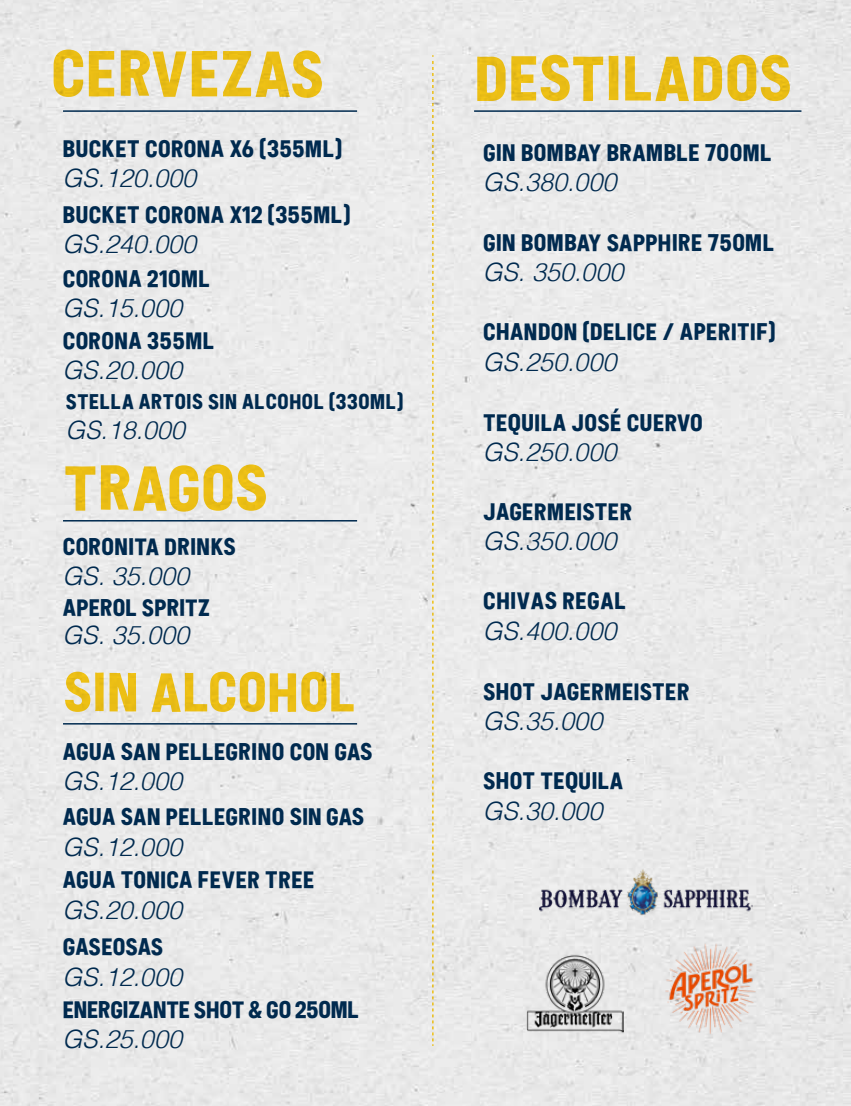
<style>
.page{position:relative;width:851px;height:1106px;background:#fff}
.page>*{position:absolute;margin:0;border:0;box-sizing:border-box;transform-origin:0 0}
.t1{font:600 64.65px "Corona Headline";color:#ffcf17}
.t2{font:600 63.3px "Corona Headline";letter-spacing:-.02em;color:#ffcf17}
.t3{font:600 54.9px "Corona Headline";letter-spacing:-.015em;color:#ffcf17}
.t4{font:italic 300 25.35px "Helvetica";color:#002a4f}
.t5{font:600 23.85px "Corona Headline";letter-spacing:-.015em;color:#002a4f}
.t6{font:600 23.85px "Corona Headline";letter-spacing:-.035em;color:#002a4f}
.t7{font:600 21.3px "Corona Headline";color:#002a4f}
</style>
<div class="page">
<div style="left:0;top:0;width:850px;height:1106px;background:#eaeaea"></div>
<hr style="left:63px;top:110px;width:294px;height:2px;background:#002a4f">
<hr style="left:63px;top:520px;width:294px;height:1px;background:#002a4f">
<hr style="left:63px;top:723px;width:294px;height:1px;background:#002a4f">
<svg style="left:432px;top:55px;width:1px;height:990px"></svg>
<hr style="left:474px;top:110px;width:327px;height:2px;background:#002a4f">
<img style="left:539px;top:867px;width:213px;height:50px">
<img style="left:526px;top:944px;width:97px;height:97px">
<img style="left:661px;top:939px;width:98px;height:98px">
<h1 class="t1" style="left:50px;top:34px;width:276px">CERVEZAS</h1>
<p class="t5" style="left:63px;top:134px;width:281px">BUCKET CORONA X6 (355ML)</p>
<p class="t4" style="left:63px;top:156px;width:135px">GS.120.000</p>
<p class="t5" style="left:63px;top:200px;width:289px">BUCKET CORONA X12 (355ML)</p>
<p class="t4" style="left:63px;top:223px;width:135px">GS.240.000</p>
<p class="t5" style="left:63px;top:264px;width:150px">CORONA 210ML</p>
<p class="t4" style="left:63px;top:286px;width:121px">GS.15.000</p>
<p class="t5" style="left:63px;top:326px;width:154px">CORONA 355ML</p>
<p class="t4" style="left:63px;top:349px;width:121px">GS.20.000</p>
<p class="t7" style="left:65px;top:388px;width:339px">STELLA ARTOIS SIN ALCOHOL (330ML)</p>
<p class="t4" style="left:65px;top:409px;width:121px">GS.18.000</p>
<h2 class="t2" style="left:63px;top:449px;width:207px">TRAGOS</h2>
<p class="t5" style="left:63px;top:532px;width:175px">CORONITA DRINKS</p>
<p class="t4" style="left:63px;top:554px;width:128px">GS. 35.000</p>
<p class="t5" style="left:63px;top:593px;width:149px">APEROL SPRITZ</p>
<p class="t4" style="left:63px;top:613px;width:128px">GS. 35.000</p>
<h3 class="t3" style="left:63px;top:658px;width:296px">SIN ALCOHOL</h3>
<p class="t5" style="left:63px;top:736px;width:312px">AGUA SAN PELLEGRINO CON GAS</p>
<p class="t4" style="left:63px;top:759px;width:121px">GS.12.000</p>
<p class="t5" style="left:63px;top:802px;width:303px">AGUA SAN PELLEGRINO SIN GAS</p>
<p class="t4" style="left:63px;top:825px;width:121px">GS.12.000</p>
<p class="t5" style="left:63px;top:865px;width:254px">AGUA TONICA FEVER TREE</p>
<p class="t4" style="left:63px;top:888px;width:121px">GS.20.000</p>
<p class="t5" style="left:63px;top:932px;width:103px">GASEOSAS</p>
<p class="t4" style="left:63px;top:955px;width:121px">GS.12.000</p>
<p class="t6" style="left:63px;top:994px;width:298px">ENERGIZANTE SHOT &amp; GO 250ML</p>
<p class="t4" style="left:63px;top:1017px;width:121px">GS.25.000</p>
<h2 class="t2" style="left:474px;top:40px;width:320px">DESTILADOS</h2>
<p class="t5" style="left:482px;top:138px;width:291px">GIN BOMBAY BRAMBLE 700ML</p>
<p class="t4" style="left:482px;top:160px;width:135px">GS.380.000</p>
<p class="t5" style="left:482px;top:228px;width:293px">GIN BOMBAY SAPPHIRE 750ML</p>
<p class="t4" style="left:482px;top:251px;width:142px">GS. 350.000</p>
<p class="t5" style="left:482px;top:317px;width:294px">CHANDON (DELICE / APERITIF)</p>
<p class="t4" style="left:482px;top:340px;width:135px">GS.250.000</p>
<p class="t5" style="left:482px;top:407px;width:222px">TEQUILA JOSÉ CUERVO</p>
<p class="t4" style="left:482px;top:430px;width:135px">GS.250.000</p>
<p class="t5" style="left:482px;top:497px;width:151px">JAGERMEISTER</p>
<p class="t4" style="left:482px;top:520px;width:135px">GS.350.000</p>
<p class="t5" style="left:482px;top:586px;width:145px">CHIVAS REGAL</p>
<p class="t4" style="left:482px;top:609px;width:135px">GS.400.000</p>
<p class="t5" style="left:482px;top:676px;width:208px">SHOT JAGERMEISTER</p>
<p class="t4" style="left:482px;top:699px;width:121px">GS.35.000</p>
<p class="t5" style="left:482px;top:766px;width:142px">SHOT TEQUILA</p>
<p class="t4" style="left:482px;top:789px;width:121px">GS.30.000</p>
</div>
